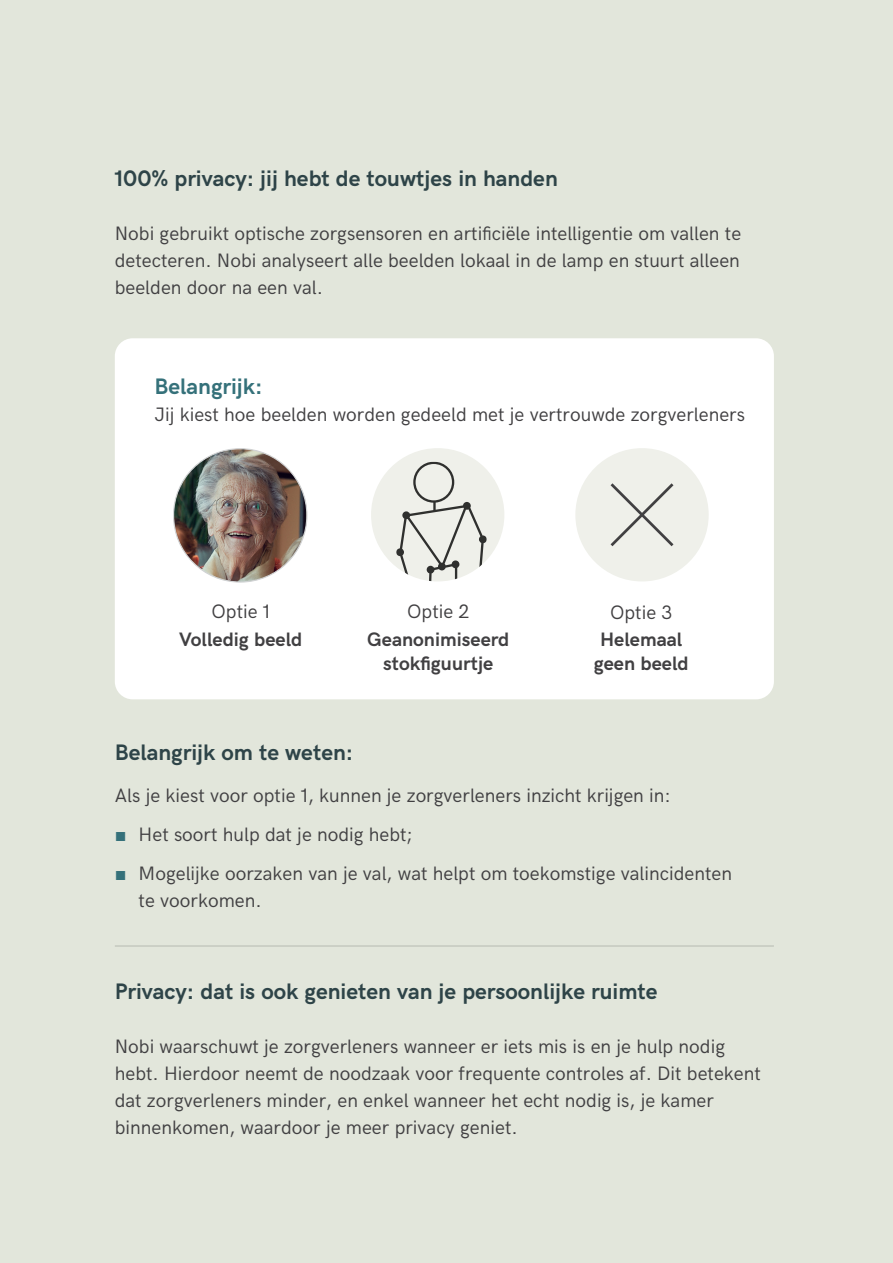
<style>
.page{position:relative;width:893px;height:1263px;background:#e2e6db}
.page>*{position:absolute;margin:0;border:0;box-sizing:border-box;transform-origin:0 0}
.t1{font:700 22.5px "HK Grotesk";color:#2e4448}
.t2{font:700 22.5px "HK Grotesk";color:#35717a}
.t3{font:19.5px/27px "HK Grotesk";color:#414042}
.t4{font:700 19.5px/24px "HK Grotesk";color:#414042;text-align:center}
.s1{font-family:"Arial";color:#35717a}
</style>
<div class="page">
<div style="left:115px;top:338px;width:659px;height:361px;background:#fff;border-radius:18px"></div>
<img style="left:174px;top:449px;width:133px;height:133px;border-radius:67px">
<div style="left:575px;top:448px;width:134px;height:133px;background:#eff0ea;border-radius:50%"></div>
<svg style="left:610px;top:483px;width:64px;height:64px"></svg>
<div style="left:371px;top:448px;width:133px;height:133px;background:#eff0ea;border-radius:50%"></div>
<svg style="left:396px;top:462px;width:91px;height:119px"></svg>
<hr style="left:115px;top:946px;width:659px;height:1px;background:#000">
<p class="t1" style="left:115px;top:161px;width:444px">100% privacy: jij hebt de touwtjes in handen</p>
<p class="t3" style="left:115px;top:218px;width:628px;text-align:justify">Nobi gebruikt optische zorgsensoren en artificiële intelligentie om vallen te detecteren. Nobi analyseert alle beelden lokaal in de lamp en stuurt alleen beelden door na een val.</p>
<p class="t2" style="left:154px;top:369px;width:110px">Belangrijk:</p>
<p class="t3" style="left:154px;top:399px;width:592px">Jij kiest hoe beelden worden gedeeld met je vertrouwde zorgverleners</p>
<p class="t3" style="left:212px;top:597px;width:60px">Optie 1</p>
<p class="t4" style="left:179px;top:625px;width:125px">Volledig beeld</p>
<p class="t3" style="left:407px;top:597px;width:64px">Optie 2</p>
<p class="t4" style="left:367px;top:625px;width:144px">Geanonimiseerd stokfiguurtje</p>
<p class="t3" style="left:610px;top:597px;width:64px">Optie 3</p>
<p class="t4" style="left:594px;top:625px;width:96px">Helemaal geen beeld</p>
<p class="t1" style="left:115px;top:735px;width:240px">Belangrijk om te weten:</p>
<p class="t3" style="left:115px;top:780px;width:558px">Als je kiest voor optie 1, kunnen je zorgverleners inzicht krijgen in:</p>
<p class="t3" style="left:115px;top:819px;width:300px"><span class="s1">■</span> Het soort hulp dat je nodig hebt;</p>
<p class="t3" style="left:139px;top:858px;width:595px;text-indent:-24px"><span class="s1">■</span> Mogelijke oorzaken van je val, wat helpt om toekomstige valincidenten te voorkomen.</p>
<p class="t1" style="left:115px;top:974px;width:544px">Privacy: dat is ook genieten van je persoonlijke ruimte</p>
<p class="t3" style="left:115px;top:1031px;width:647px">Nobi waarschuwt je zorgverleners wanneer er iets mis is en je hulp nodig hebt. Hierdoor neemt de noodzaak voor frequente controles af. Dit betekent dat zorgverleners minder, en enkel wanneer het echt nodig is, je kamer binnenkomen, waardoor je meer privacy geniet.</p>
</div>
